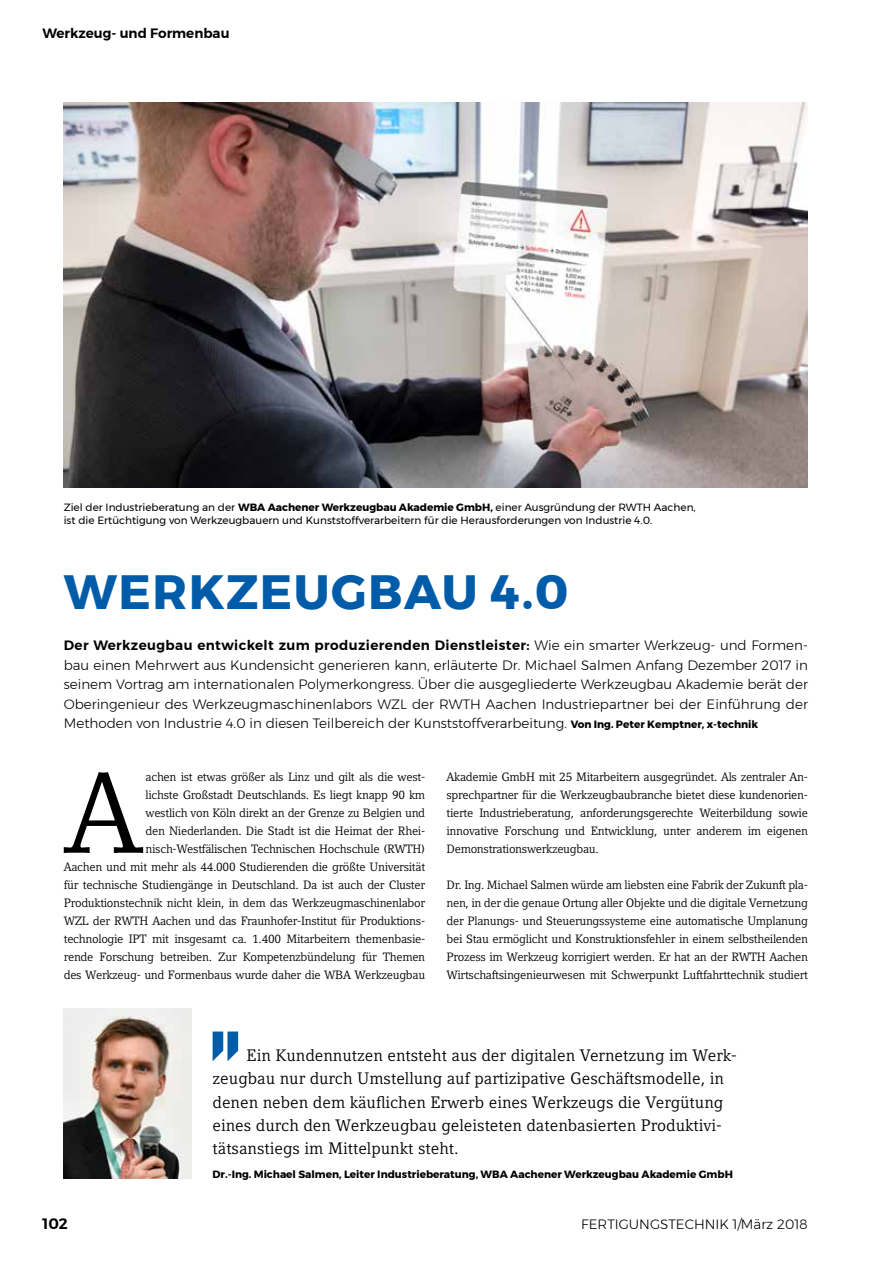
<style>
.page{position:relative;width:893px;height:1263px;background:#fff}
.page>*{position:absolute;margin:0;border:0;box-sizing:border-box;transform-origin:0 0}
.t1{font:114.45px "Compatil Letter LT Pro";color:#000}
.t2{font:700 48px "Montserrat";letter-spacing:.03em;color:#005ca9}
.t3{font:16.5px/23.1px "Compatil Letter LT Pro";color:#000}
.t4{font:600 15px "Montserrat";color:#000}
.t5{font:300 13.5px/19.6px "Montserrat";color:#000;text-align:justify}
.t6{font:600 13.5px "Montserrat";color:#000}
.t7{font:12px/18px "Compatil Letter LT Pro";letter-spacing:-.025em;color:#000;text-align:justify}
.t8{font:10.5px/12.6px "Montserrat";color:#000}
.t9{font:700 10.5px "Montserrat";color:#000}
.s1{font-weight:700}
.s2{font-weight:600}
.s3{font-weight:700;font-size:10.5px}
</style>
<div class="page">
<svg style="left:213px;top:1031px;width:25px;height:30px"></svg>
<img style="left:64px;top:1008px;width:127px;height:170px">
<img style="left:64px;top:102px;width:744px;height:386px">
<p class="t6" style="left:43px;top:23px;width:189px">Werkzeug- und Formenbau</p>
<p class="t8" style="left:64px;top:501px;width:633px">Ziel der Industrieberatung an der <span class="s1">WBA Aachener Werkzeugbau Akademie GmbH,</span> einer Ausgründung der RWTH Aachen, ist die Ertüchtigung von Werkzeugbauern und Kunststoffverarbeitern für die Herausforderungen von Industrie 4.0.</p>
<h2 class="t2" style="left:64px;top:553px;width:506px">WERKZEUGBAU 4.0</h2>
<p class="t5" style="left:64px;top:635px;width:746px"><span class="s2">Der Werkzeugbau entwickelt zum produzierenden Dienstleister:</span> Wie ein smarter Werkzeug- und Formen&shy;bau einen Mehrwert aus Kundensicht generieren kann, erläuterte Dr. Michael Salmen Anfang Dezember 2017 in seinem Vortrag am internationalen Polymerkongress. Über die ausgegliederte Werkzeugbau Akademie berät der Oberingenieur des Werkzeugmaschinenlabors WZL der RWTH Aachen Industriepartner bei der Einführung der Methoden von Industrie 4.0 in diesen Teilbereich der Kunststoffverarbeitung. <span class="s3">Von Ing. Peter Kemptner, x-technik</span></p>
<p class="t7" style="left:64px;top:767px;width:363px;text-align:right">achen ist etwas größer als Linz und gilt als die west-<br>lichste Großstadt Deutschlands. Es liegt knapp 90 km<br>westlich von Köln direkt an der Grenze zu Belgien und<br>den Niederlanden. Die Stadt ist die Heimat der Rhei&shy;nisch-Westfälischen Technischen Hochschule (RWTH)<br>Aachen und mit mehr als 44.000 Studierenden die größte Universität für technische Studiengänge in Deutschland. Da ist auch der Cluster Produktionstechnik nicht klein, in dem das Werkzeugmaschinenlabor WZL der RWTH Aachen und das Fraunhofer-Institut für Produktions&shy;technologie IPT mit insgesamt ca. 1.400 Mitarbeitern themenbasie&shy;rende Forschung betreiben. Zur Kompetenzbündelung für Themen des Werkzeug- und Formenbaus wurde daher die WBA Werkzeugbau</p>
<p class="t7" style="left:446px;top:767px;width:363px">Akademie GmbH mit 25 Mitarbeitern ausgegründet. Als zentraler An&shy;sprechpartner für die Werkzeugbaubranche bietet diese kundenorien&shy;tierte Industrieberatung, anforderungsgerechte Weiterbildung sowie innovative Forschung und Entwicklung, unter anderem im eigenen Demonstrationswerkzeugbau.</p>
<h1 class="t1" style="left:66px;top:746px;width:77px">A</h1>
<p class="t7" style="left:446px;top:876px;width:363px">Dr. Ing. Michael Salmen würde am liebsten eine Fabrik der Zukunft pla&shy;nen, in der die genaue Ortung aller Objekte und die digitale Vernetzung der Planungs- und Steuerungssysteme eine automatische Umplanung bei Stau ermöglicht und Konstruktionsfehler in einem selbstheilenden Prozess im Werkzeug korrigiert werden. Er hat an der RWTH Aachen Wirtschaftsingenieurwesen mit Schwerpunkt Luftfahrttechnik studiert</p>
<p class="t3" style="left:213px;top:1044px;width:526px;text-indent:34px">Ein Kundennutzen entsteht aus der digitalen Vernetzung im Werk&shy;zeugbau nur durch Umstellung auf partizipative Geschäftsmodelle, in denen neben dem käuflichen Erwerb eines Werkzeugs die Vergütung eines durch den Werkzeugbau geleisteten datenbasierten Produktivi&shy;tätsanstiegs im Mittelpunkt steht.</p>
<p class="t9" style="left:213px;top:1166px;width:522px">Dr.-Ing. Michael Salmen, Leiter Industrieberatung, WBA Aachener Werkzeugbau Akademie GmbH</p>
<p class="t4" style="left:43px;top:1212px;width:27px">102</p>
<p class="t5" style="left:581px;top:1214px;width:228px">FERTIGUNGSTECHNIK 1/März 2018</p>
</div>
